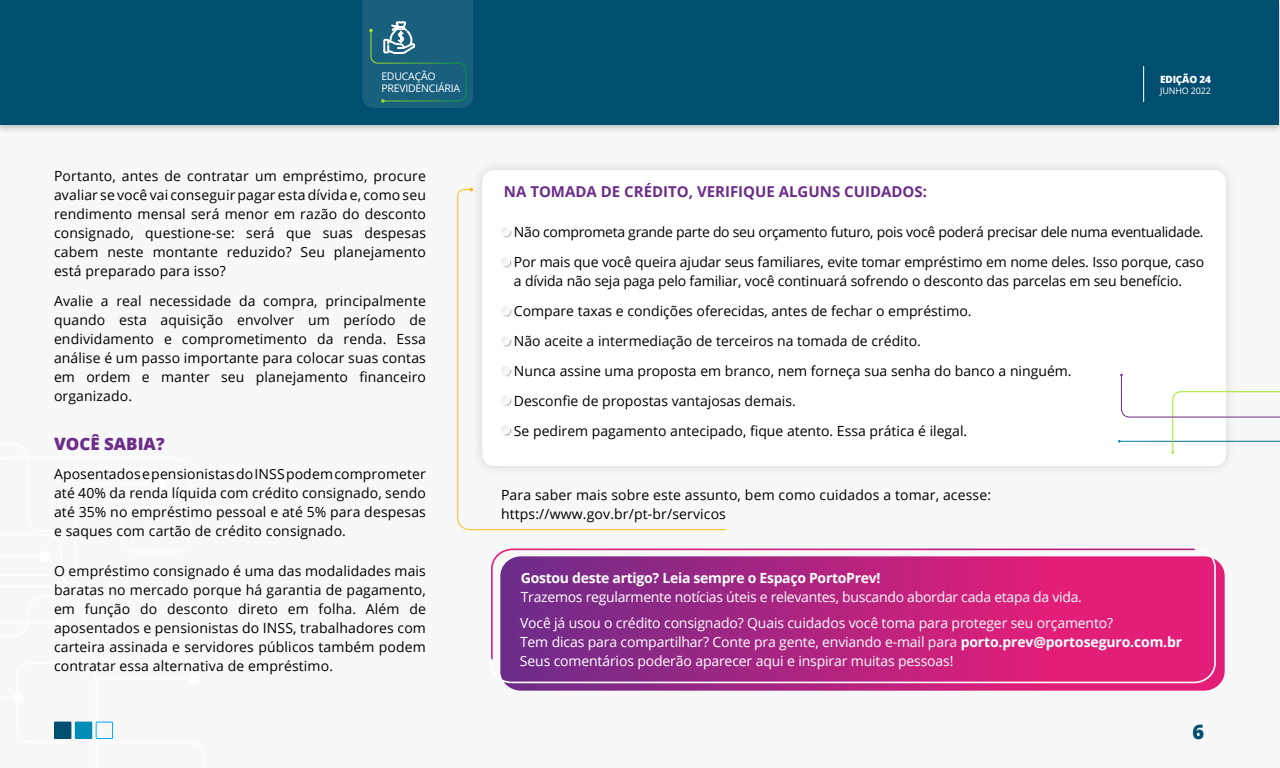
<style>
.page{position:relative;width:1280px;height:768px;background:#fff}
.page>*{position:absolute;margin:0;border:0;box-sizing:border-box;transform-origin:0 0}
.t1{font:800 20px "Open Sans";color:#004e70}
.intertítulo{font:800 17px "Open Sans";color:#6c2c8a}
.intertítulo-2{font:700 15px "Open Sans";color:#6c2c8a}
.intertítulo-3{font:14px/19px "Open Sans";color:#000;text-align:justify}
.txt_corrido{font:14px/19px "Open Sans";letter-spacing:-.01em;color:#fff}
.intertítulo-4{font:14px/19px "Open Sans";letter-spacing:-.02em;color:#fff}
.intertítulo-5{font:14px "Open Sans";letter-spacing:-.02em;color:#000}
.retranca{font:10.5px/11.5px "Open Sans";letter-spacing:-.02em;color:#fff}
.t2{font:800 10px "Open Sans";letter-spacing:-.02em;color:#fff}
.t3{font:9px "Open Sans";letter-spacing:-.02em;color:#fff}
.s1{font-weight:700}
</style>
<div class="page">
<div style="left:0;top:124px;width:1280px;height:644px;background:#f8f8f8"></div>
<div style="left:96px;top:722px;width:17px;height:17px;border:1px solid #00adef"></div>
<div style="left:75px;top:722px;width:17px;height:17px;background:#018cb7"></div>
<div style="left:54px;top:722px;width:17px;height:17px;background:#004e70"></div>
<svg style="left:505px;top:560px;width:720px;height:131px;background:#c13286"></svg>
<svg style="left:491px;top:548px;width:726px;height:136px;background:#ba3287"></svg>
<div style="left:471px;top:159px;width:766px;height:318px;background:#f2f2f2"></div>
<div style="left:482px;top:170px;width:744px;height:296px;background:#fff;border-radius:12px"></div>
<svg style="left:1118px;top:318px;width:162px;height:136px"></svg>
<svg style="left:457px;top:189px;width:270px;height:342px"></svg>
<svg style="left:469px;top:188px;width:4px;height:4px"></svg>
<div style="left:0;top:0;width:1280px;height:134px;background:#000;opacity:.25"></div>
<div style="left:0;top:0;width:1280px;height:124px;background:#004e70"></div>
<hr style="left:1143px;top:66px;width:1px;height:36px;background:#fff">
<svg style="left:362px;top:0;width:111px;height:108px;background:#216580"></svg>
<p class="retranca" style="left:381px;top:70px;width:80px">EDUCAÇÃO<br>PREVIDENCIÁRIA</p>
<p class="intertítulo-3" style="left:54px;top:166px;width:374px">Portanto, antes de contratar um empréstimo, procure avaliar se você vai conseguir pagar esta dívida e, como seu rendimento mensal será menor em razão do desconto consignado, questione-se: será que suas despesas cabem neste montante reduzido? Seu planejamento está preparado para isso?</p>
<p class="intertítulo-3" style="left:54px;top:291px;width:374px">Avalie a real necessidade da compra, principalmente quando esta aquisição envolver um período de endividamento e comprometimento da renda. Essa análise é um passo importante para colocar suas contas em ordem e manter seu planejamento financeiro organizado.</p>
<p class="intertítulo" style="left:54px;top:431px;width:112px">VOCÊ SABIA?</p>
<p class="intertítulo-3" style="left:54px;top:464px;width:374px">Aposentados e pensionistas do INSS podem comprometer até 40% da renda líquida com crédito consignado, sendo até 35% no empréstimo pessoal e até 5% para despesas e saques com cartão de crédito consignado.</p>
<p class="intertítulo-3" style="left:54px;top:561px;width:374px">O empréstimo consignado é uma das modalidades mais baratas no mercado porque há garantia de pagamento, em função do desconto direto em folha. Além de aposentados e pensionistas do INSS, trabalhadores com carteira assinada e servidores públicos também podem contratar essa alternativa de empréstimo.</p>
<p class="t2" style="left:1160px;top:72px;width:52px">EDIÇÃO 24</p>
<p class="t3" style="left:1160px;top:85px;width:52px">JUNHO 2022</p>
<p class="intertítulo-2" style="left:504px;top:181px;width:425px">NA TOMADA DE CRÉDITO, VERIFIQUE ALGUNS CUIDADOS:</p>
<p class="intertítulo-5" style="left:504px;top:222px;width:701px">• Não comprometa grande parte do seu orçamento futuro, pois você poderá precisar dele numa eventualidade.</p>
<p class="intertítulo-3" style="left:514px;top:252px;width:692px;text-indent:-10px">• Por mais que você queira ajudar seus familiares, evite tomar empréstimo em nome deles. Isso porque, caso a dívida não seja paga pelo familiar, você continuará sofrendo o desconto das parcelas em seu benefício.</p>
<p class="intertítulo-3" style="left:504px;top:301px;width:469px">• Compare taxas e condições oferecidas, antes de fechar o empréstimo.</p>
<p class="intertítulo-3" style="left:504px;top:331px;width:419px">• Não aceite a intermediação de terceiros na tomada de crédito.</p>
<p class="intertítulo-3" style="left:504px;top:361px;width:569px">• Nunca assine uma proposta em branco, nem forneça sua senha do banco a ninguém.</p>
<p class="intertítulo-3" style="left:504px;top:391px;width:293px">• Desconfie de propostas vantajosas demais.</p>
<p class="intertítulo-3" style="left:504px;top:421px;width:465px">• Se pedirem pagamento antecipado, fique atento. Essa prática é ilegal.</p>
<p class="intertítulo-3" style="left:501px;top:485px;width:492px">Para saber mais sobre este assunto, bem como cuidados a tomar, acesse: https://www.gov.br/pt-br/servicos</p>
<p class="intertítulo-4" style="left:521px;top:568px;width:563px"><span class="s1">Gostou deste artigo? Leia sempre o Espaço PortoPrev!<br></span>Trazemos regularmente notícias úteis e relevantes, buscando abordar cada etapa da vida.</p>
<p class="txt_corrido" style="left:520px;top:613px;width:664px">Você já usou o crédito consignado? Quais cuidados você toma para proteger seu orçamento?<br>Tem dicas para compartilhar? Conte pra gente, enviando e-mail para <span class="s1">porto.prev@portoseguro.com.br<br></span>Seus comentários poderão aparecer aqui e inspirar muitas pessoas!</p>
<h1 class="t1" style="left:1192px;top:717px;width:13px">6</h1>
</div>
